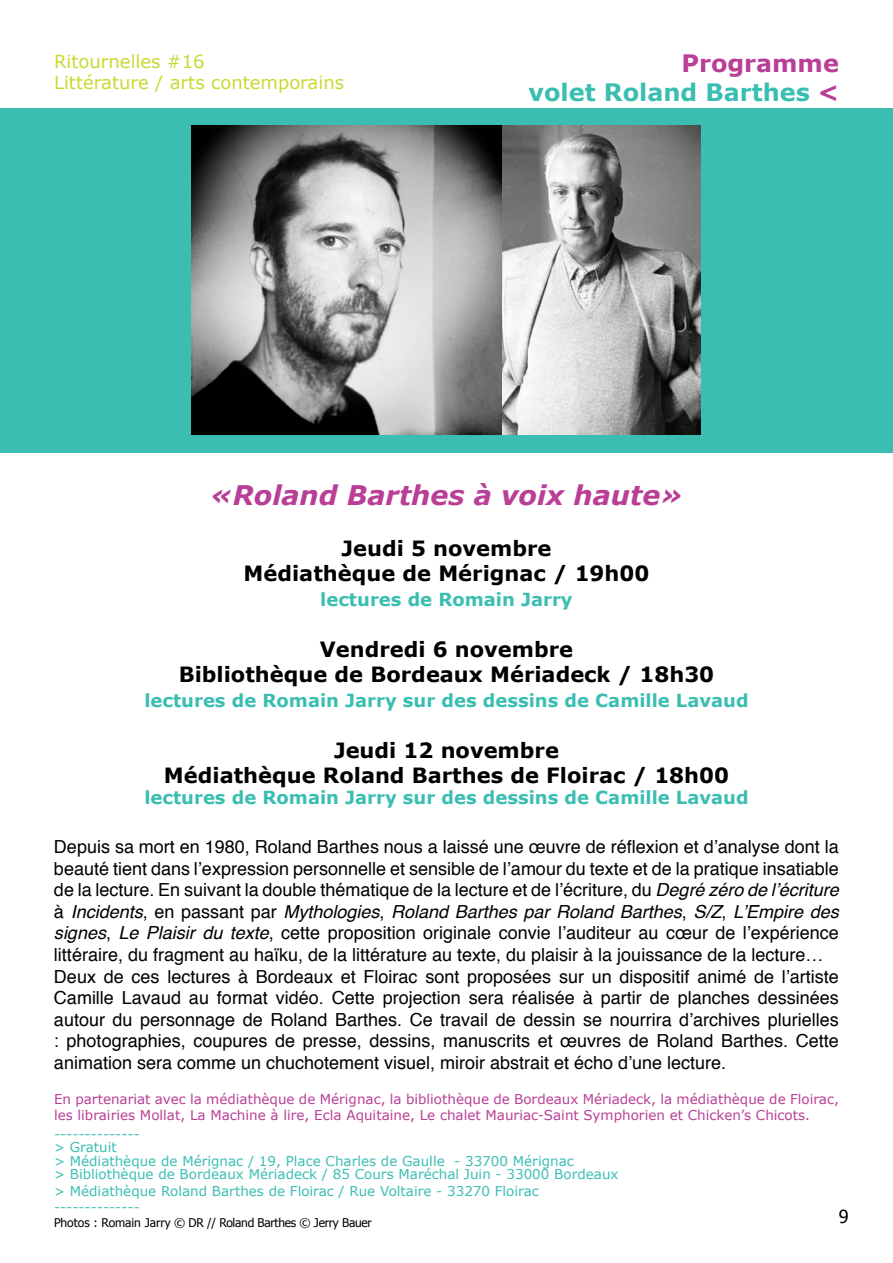
<style>
.page{position:relative;width:893px;height:1263px;background:#fff}
.page>*{position:absolute;margin:0;border:0;box-sizing:border-box;transform-origin:0 0}
.t1{font:italic 700 27px "Verdana";color:#b93e96}
.t2{font:700 24px/28.8px "Verdana";color:#3bbeb2;text-align:right}
.t3{font:700 21px/25.2px "Verdana";color:#000;text-align:center}
.t4{font:18px/21.6px "Helvetica";color:#000}
.t5{font:700 18px "Verdana";color:#3bbeb2}
.t6{font:18px/21.6px "Verdana";color:#c8da32}
.t7{font:18px "Tahoma";color:#000}
.t8{font:13.5px/13.5px "Verdana";color:#3bbeb2}
.t9{font:13.5px/16.2px "Verdana";color:#b93e96}
.t10{font:12px "Tahoma";letter-spacing:-.02em;color:#000}
.s1{color:#b93e96}
.s2{font-style:italic}
</style>
<div class="page">
<div style="left:0;top:108px;width:892px;height:344px;background:#3bbeb2"></div>
<img style="left:192px;top:125px;width:508px;height:310px">
<p class="t6" style="left:54px;top:50px;width:292px">Ritournelles #16<br>Littérature / arts contemporains</p>
<h2 class="t2" style="left:529px;top:48px;width:312px"><span class="s1">Programme<br></span>volet Roland Barthes <span class="s1">&lt;</span></h2>
<h1 class="t1" style="left:210px;top:478px;width:475px">«Roland Barthes à voix haute»</h1>
<p class="t3" style="left:244px;top:535px;width:407px">Jeudi 5 novembre<br>Médiathèque de Mérignac / 19h00</p>
<p class="t5" style="left:320px;top:588px;width:254px">lectures de Romain Jarry</p>
<p class="t3" style="left:179px;top:636px;width:537px">Vendredi 6 novembre<br>Bibliothèque de Bordeaux Mériadeck / 18h30</p>
<p class="t5" style="left:144px;top:689px;width:606px">lectures de Romain Jarry sur des dessins de Camille Lavaud</p>
<p class="t3" style="left:164px;top:736px;width:566px">Jeudi 12 novembre<br>Médiathèque Roland Barthes de Floirac / 18h00</p>
<p class="t5" style="left:144px;top:786px;width:606px">lectures de Romain Jarry sur des dessins de Camille Lavaud</p>
<p class="t4" style="left:54px;top:837px;width:786px">Depuis sa mort en 1980, Roland Barthes nous a laissé une œuvre de réflexion et d’analyse dont la beauté tient dans l’expression personnelle et sensible de l’amour du texte et de la pratique insatiable de la lecture. En suivant la double thématique de la lecture et de l’écriture, du <span class="s2">Degré zéro de l’écriture </span>à <span class="s2">Incidents</span>, en passant par <span class="s2">Mythologies</span>, <span class="s2">Roland Barthes par Roland Barthes</span>, <span class="s2">S/Z</span>, <span class="s2">L’Empire des signes</span>, <span class="s2">Le Plaisir du texte</span>, cette proposition originale convie l’auditeur au cœur de l’expérience littéraire, du fragment au haïku, de la littérature au texte, du plaisir à la jouissance de la lecture… Deux de ces lectures à Bordeaux et Floirac sont proposées sur un dispositif animé de l’artiste Camille Lavaud au format vidéo. Cette projection sera réalisée à partir de planches dessinées autour du personnage de Roland Barthes. Ce travail de dessin se nourrira d’archives plurielles : photographies, coupures de presse, dessins, manuscrits et œuvres de Roland Barthes. Cette animation sera comme un chuchotement visuel, miroir abstrait et écho d’une lecture.</p>
<p class="t9" style="left:54px;top:1090px;width:786px">En partenariat avec la médiathèque de Mérignac, la bibliothèque de Bordeaux Mériadeck, la médiathèque de Floirac, les librairies Mollat, La Machine à lire, Ecla Aquitaine, Le chalet Mauriac-Saint Symphorien et Chicken’s Chicots.</p>
<p class="t8" style="left:54px;top:1126px;width:566px">--------------<br>&gt; Gratuit<br>&gt; Médiathèque de Mérignac / 19, Place Charles de Gaulle - 33700 Mérignac<br>&gt; Bibliothèque de Bordeaux Mériadeck / 85 Cours Maréchal Juin - 33000 Bordeaux</p>
<p class="t8" style="left:54px;top:1182px;width:486px;line-height:16.5px">&gt; Médiathèque Roland Barthes de Floirac / Rue Voltaire - 33270 Floirac --------------</p>
<p class="t10" style="left:54px;top:1214px;width:319px">Photos : Romain Jarry © DR // Roland Barthes © Jerry Bauer</p>
<p class="t7" style="left:839px;top:1205px;width:11px">9</p>
</div>
